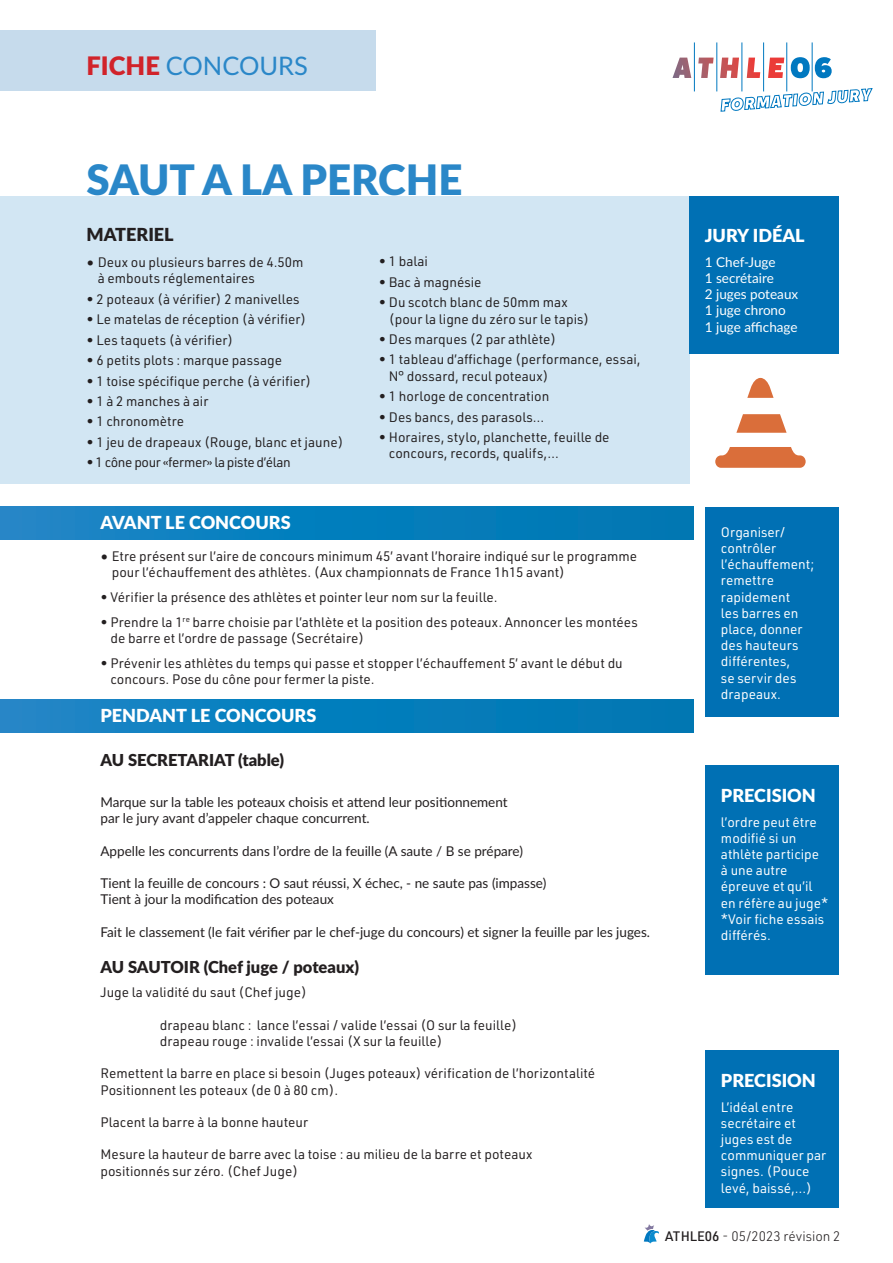
<style>
.page{position:relative;width:893px;height:1263px;background:#fff}
.page>*{position:absolute;margin:0;border:0;box-sizing:border-box;transform-origin:0 0}
.t1{font:900 42px "Lato";color:#2a87c8}
.t2{font:25.5px "Lato";color:#2a87c8}
.t3{font:900 18px "Lato";color:#fff}
.t4{font:900 18px "Lato";color:#231f20}
.t5{font:900 16.5px "Lato";color:#231f20}
.t6{font:13.5px/16.2px "URWDIN";color:#231f20}
.t7{font:13.5px/16.2px "Lato";color:#231f20}
.t8{font:13.5px/16.2px "URWDIN";color:#fff}
.t9{font:13.5px "Lato";color:#fff}
.t10{font:13.5px "URWDIN";letter-spacing:-.03em;color:#231f20}
.t11{font:300 13.5px "URWDIN";color:#231f20}
.s1{font-weight:900;color:#d1232a}
.s2{font-family:"Lato"}
.s3{font-weight:500}
</style>
<div class="page">
<div style="left:0;top:196px;width:690px;height:288px;background:#d2e6f3"></div>
<div style="left:0;top:507px;width:693px;height:33px;background:linear-gradient(to right,#1a86c7,#0077b2)"></div>
<div style="left:0;top:699px;width:693px;height:33px;background:linear-gradient(to right,#1a86c7,#0077b2)"></div>
<div style="left:690px;top:196px;width:149px;height:158px;background:#0070b4"></div>
<div style="left:706px;top:765px;width:133px;height:209px;background:#0070b4"></div>
<div style="left:706px;top:1050px;width:133px;height:158px;background:#0070b4"></div>
<svg style="left:736px;top:414px;width:51px;height:19px"></svg>
<svg style="left:715px;top:447px;width:91px;height:21px;background:#df8255"></svg>
<svg style="left:747px;top:378px;width:27px;height:20px"></svg>
<div style="left:0;top:30px;width:376px;height:61px;background:#c6dbec"></div>
<svg style="left:644px;top:1224px;width:15px;height:19px"></svg>
<svg style="left:721px;top:88px;width:151px;height:23px"></svg>
<svg style="left:672px;top:58px;width:19px;height:20px"></svg>
<svg style="left:698px;top:58px;width:16px;height:20px"></svg>
<svg style="left:747px;top:58px;width:13px;height:20px"></svg>
<svg style="left:768px;top:58px;width:16px;height:20px"></svg>
<hr style="left:694px;top:42px;width:1px;height:49px;background:#0078c0">
<hr style="left:717px;top:42px;width:1px;height:49px;background:#0078c0">
<hr style="left:742px;top:42px;width:1px;height:49px;background:#0078c0">
<hr style="left:763px;top:42px;width:1px;height:49px;background:#0078c0">
<hr style="left:786px;top:42px;width:1px;height:49px;background:#0078c0">
<hr style="left:812px;top:42px;width:1px;height:49px;background:#0078c0">
<svg style="left:791px;top:57px;width:41px;height:21px"></svg>
<svg style="left:720px;top:58px;width:19px;height:20px"></svg>
<div style="left:706px;top:507px;width:133px;height:209px;background:#0070b4"></div>
<p class="t2" style="left:86px;top:48px;width:223px"><span class="s1">FICHE</span> CONCOURS</p>
<p class="t1" style="left:86px;top:148px;width:378px">SAUT A LA PERCHE</p>
<p class="t4" style="left:86px;top:220px;width:89px">MATERIEL</p>
<p class="t6" style="left:98px;top:254px;width:207px;text-indent:-11px"><span class="s2">•</span> Deux ou plusieurs barres de 4.50m à embouts réglementaires</p>
<p class="t6" style="left:86px;top:290px;width:215px">• 2 poteaux (à vérifier) 2 manivelles</p>
<p class="t6" style="left:86px;top:311px;width:221px">• Le matelas de réception (à vérifier)</p>
<p class="t6" style="left:86px;top:331px;width:148px">• Les taquets (à vérifier)</p>
<p class="t6" style="left:86px;top:352px;width:197px">• 6 petits plots : marque passage</p>
<p class="t6" style="left:86px;top:372px;width:226px">• 1 toise spécifique perche (à vérifier)</p>
<p class="t6" style="left:86px;top:393px;width:123px">• 1 à 2 manches à air</p>
<p class="t6" style="left:86px;top:413px;width:99px">• 1 chronomètre</p>
<p class="t6" style="left:86px;top:434px;width:259px">• 1 jeu de drapeaux (Rouge, blanc et jaune)</p>
<p class="t10" style="left:86px;top:454px;width:206px">• 1 cône pour «fermer» la piste d’élan</p>
<p class="t6" style="left:379px;top:253px;width:51px">• 1 balai</p>
<p class="t6" style="left:379px;top:274px;width:104px">• Bac à magnésie</p>
<p class="t6" style="left:389px;top:294px;width:202px;text-indent:-10px">• Du scotch blanc de 50mm max (pour la ligne du zéro sur le tapis)</p>
<p class="t6" style="left:379px;top:331px;width:179px">• Des marques (2 par athlète)</p>
<p class="t6" style="left:389px;top:351px;width:253px;text-indent:-10px">• 1 tableau d’affichage (performance, essai,<br>N° dossard, recul poteaux)</p>
<p class="t6" style="left:379px;top:388px;width:172px">• 1 horloge de concentration</p>
<p class="t6" style="left:379px;top:408px;width:167px">• Des bancs, des parasols…</p>
<p class="t6" style="left:389px;top:429px;width:222px;text-indent:-10px">• Horaires, stylo, planchette, feuille de concours, records, qualifs,…</p>
<p class="t3" style="left:705px;top:222px;width:101px">JURY IDÉAL</p>
<p class="t9" style="left:705px;top:252px;width:72px">1 Chef-Juge</p>
<p class="t9" style="left:705px;top:268px;width:70px">1 secrétaire</p>
<p class="t9" style="left:705px;top:285px;width:95px">2 juges poteaux</p>
<p class="t9" style="left:705px;top:301px;width:83px">1 juge chrono</p>
<p class="t9" style="left:705px;top:317px;width:94px">1 juge affichage</p>
<p class="t3" style="left:100px;top:509px;width:192px">AVANT LE CONCOURS</p>
<p class="t6" style="left:112px;top:548px;width:527px;text-indent:-11px"><span class="s2">•</span> Etre présent sur l’aire de concours minimum 45’ avant l’horaire indiqué sur le programme pour l’échauffement des athlètes. (Aux championnats de France 1h15 avant)</p>
<p class="t6" style="left:100px;top:589px;width:399px">• Vérifier la présence des athlètes et pointer leur nom sur la feuille.</p>
<p class="t6" style="left:110px;top:613px;width:529px;text-indent:-10px">• Prendre la 1<sup>re</sup> barre choisie par l’athlète et la position des poteaux. Annoncer les montées de barre et l’ordre de passage (Secrétaire)</p>
<p class="t6" style="left:110px;top:654px;width:514px;text-indent:-10px">• Prévenir les athlètes du temps qui passe et stopper l’échauffement 5’ avant le début du concours. Pose du cône pour fermer la piste.</p>
<p class="t3" style="left:100px;top:701px;width:217px">PENDANT LE CONCOURS</p>
<p class="t5" style="left:100px;top:748px;width:185px">AU SECRETARIAT (table)</p>
<p class="t7" style="left:100px;top:793px;width:409px">Marque sur la table les poteaux choisis et attend leur positionnement par le jury avant d’appeler chaque concurrent.</p>
<p class="t7" style="left:100px;top:842px;width:424px">Appelle les concurrents dans l’ordre de la feuille (A saute / B se prépare)</p>
<p class="t7" style="left:100px;top:874px;width:447px">Tient la feuille de concours : O saut réussi, X échec, - ne saute pas (impasse)</p>
<p class="t7" style="left:100px;top:891px;width:235px">Tient à jour la modification des poteaux</p>
<p class="t7" style="left:100px;top:923px;width:551px">Fait le classement (le fait vérifier par le chef-juge du concours) et signer la feuille par les juges.</p>
<p class="t5" style="left:100px;top:954px;width:260px">AU SAUTOIR (Chef juge / poteaux)</p>
<p class="t6" style="left:100px;top:984px;width:208px">Juge la validité du saut (Chef juge)</p>
<p class="t6" style="left:154px;top:1016px;width:364px">➡ drapeau blanc : lance l’essai / valide l’essai (O sur la feuille)</p>
<p class="t6" style="left:154px;top:1033px;width:290px">➡ drapeau rouge : invalide l’essai (X sur la feuille)</p>
<p class="t6" style="left:100px;top:1065px;width:496px">Remettent la barre en place si besoin (Juges poteaux) vérification de l’horizontalité</p>
<p class="t6" style="left:100px;top:1081px;width:239px">Positionnent les poteaux (de 0 à 80 cm).</p>
<p class="t6" style="left:100px;top:1114px;width:209px">Placent la barre à la bonne hauteur</p>
<p class="t6" style="left:100px;top:1146px;width:433px">Mesure la hauteur de barre avec la toise : au milieu de la barre et poteaux positionnés sur zéro. (Chef Juge)</p>
<p class="t8" style="left:721px;top:523px;width:95px">Organiser/ contrôler l’échauffement; remettre rapidement<br>les barres en place, donner des hauteurs différentes,<br>se servir des drapeaux.</p>
<p class="t3" style="left:721px;top:782px;width:96px">PRECISION</p>
<p class="t8" style="left:721px;top:813px;width:109px">l’ordre peut être modifié si un athlète participe à une autre épreuve et qu’il en réfère au juge*</p>
<p class="t8" style="left:721px;top:910px;width:105px">*Voir fiche essais différés.</p>
<p class="t3" style="left:721px;top:1067px;width:96px">PRECISION</p>
<p class="t8" style="left:721px;top:1098px;width:107px">L’idéal entre secrétaire et juges est de communiquer par signes. (Pouce levé, baissé,…)</p>
<p class="t11" style="left:665px;top:1227px;width:177px"><span class="s3">ATHLE06</span> - 05/2023 révision 2</p>
</div>
